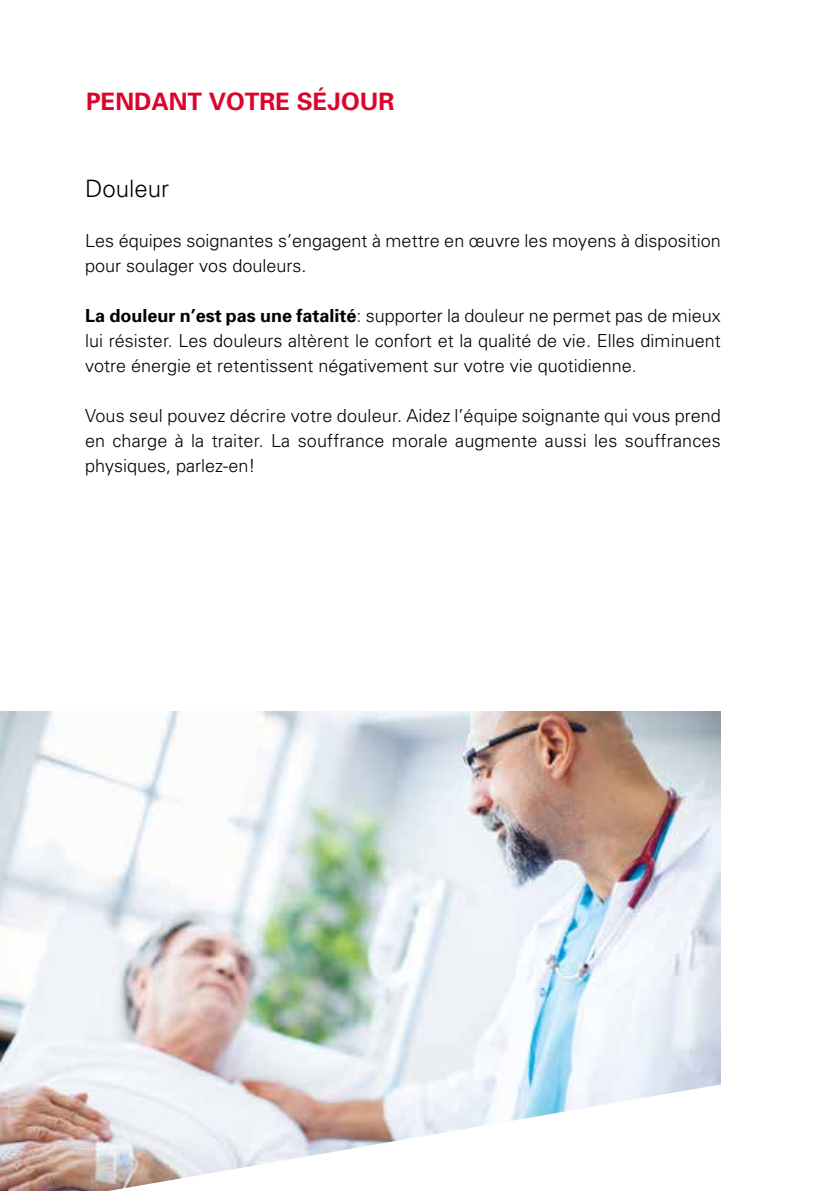
<style>
.page{position:relative;width:840px;height:1191px;background:#fff}
.page>*{position:absolute;margin:0;border:0;box-sizing:border-box;transform-origin:0 0}
.t1{font:700 24px "Univers";color:#db052c}
.t2{font:300 24px "Univers";color:#000}
.t3{font:300 18px/25px "Univers";color:#000;text-align:justify}
.s1{font-weight:700}
</style>
<div class="page">
<img style="left:0;top:711px;width:720px;height:480px">
<svg style="left:108px;top:1064px;width:613px;height:127px"></svg>
<h1 class="t1" style="left:86px;top:86px;width:310px">PENDANT VOTRE SÉJOUR</h1>
<h1 class="t2" style="left:85px;top:174px;width:86px">Douleur</h1>
<p class="t3" style="left:85px;top:228px;width:636px">Les équipes soignantes s’engagent à mettre en œuvre les moyens à disposition pour soulager vos douleurs.</p>
<p class="t3" style="left:85px;top:303px;width:636px"><span class="s1">La douleur n’est pas une fatalité</span>: supporter la douleur ne permet pas de mieux lui résister. Les douleurs altèrent le confort et la qualité de vie. Elles diminuent votre énergie et retentissent négativement sur votre vie quotidienne.</p>
<p class="t3" style="left:85px;top:403px;width:636px">Vous seul pouvez décrire votre douleur. Aidez l’équipe soignante qui vous prend en charge à la traiter. La souffrance morale augmente aussi les souffrances physiques, parlez-en!</p>
</div>
